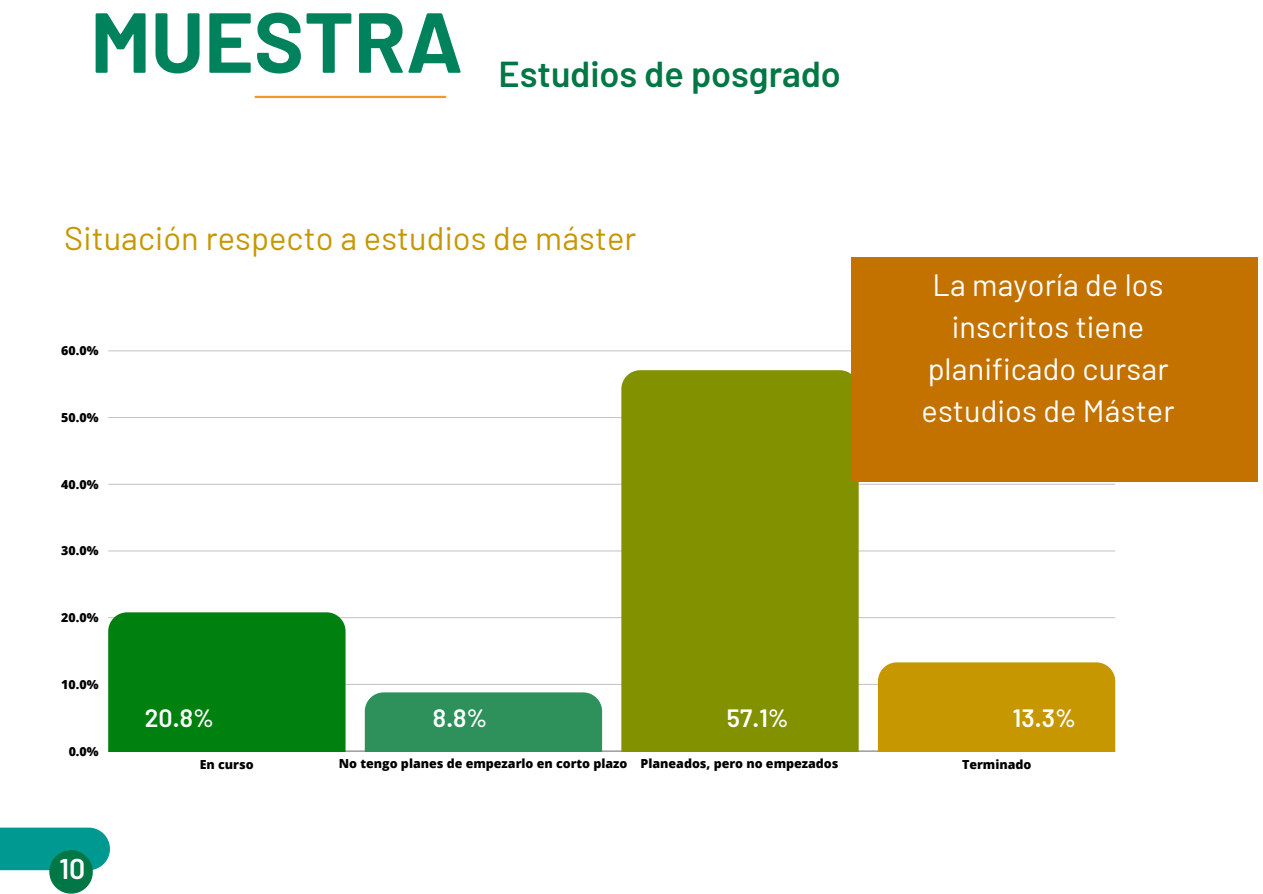
<style>
.page{position:relative;width:1263px;height:894px;background:#fff}
.page>*{position:absolute;margin:0;border:0;box-sizing:border-box;transform-origin:0 0}
.t1{font:700 84.9px "Barlow";color:#00835c}
.t2{font:600 36px "Barlow";color:#074}
.t3{font:32.7px "Barlow";letter-spacing:.005em;color:#c79700}
.t4{font:30.75px/42.3px "Barlow";letter-spacing:.005em;color:#fff;text-align:center}
.t5{font:600 28.5px "Barlow";color:#fff}
.t6{font:600 25.05px "Barlow";color:#fff}
.t7{font:800 12.45px "Open Sans";color:#000}
</style>
<div class="page">
<hr style="left:108px;top:684px;width:1007px;height:1px;background:#000">
<hr style="left:108px;top:617px;width:1007px;height:1px;background:#000">
<hr style="left:108px;top:550px;width:1007px;height:1px;background:#000">
<hr style="left:108px;top:484px;width:1007px;height:1px;background:#000">
<hr style="left:108px;top:417px;width:1007px;height:1px;background:#000">
<hr style="left:108px;top:350px;width:1007px;height:1px;background:#000">
<hr style="left:108px;top:750px;width:1007px;height:1px;background:#000">
<div style="left:108px;top:612px;width:238px;height:138px;background:#00800e"></div>
<div style="left:365px;top:692px;width:237px;height:58px;background:#2e915c"></div>
<div style="left:621px;top:370px;width:238px;height:380px;background:#829100"></div>
<div style="left:878px;top:662px;width:237px;height:88px;background:#c79700"></div>
<div style="left:851px;top:257px;width:407px;height:224px;background:#c37200"></div>
<hr style="left:256px;top:96px;width:189px;height:2px;background:#f49728">
<svg style="left:0;top:827px;width:110px;height:66px"></svg>
<p class="t1" style="left:90px;top:-12px;width:374px">MUESTRA</p>
<h4 class="t2" style="left:499px;top:51px;width:344px">Estudios de posgrado</h4>
<h2 class="t3" style="left:64px;top:217px;width:574px">Situación respecto a estudios de máster</h2>
<p class="t7" style="left:61px;top:342px;width:39px">60.0%</p>
<p class="t7" style="left:61px;top:408px;width:39px">50.0%</p>
<p class="t7" style="left:61px;top:475px;width:39px">40.0%</p>
<p class="t7" style="left:61px;top:542px;width:39px">30.0%</p>
<p class="t7" style="left:61px;top:608px;width:39px">20.0%</p>
<p class="t7" style="left:61px;top:675px;width:39px">10.0%</p>
<h1 class="t4" style="left:921px;top:262px;width:255px">La mayoría de los inscritos tiene planificado cursar estudios de Máster</h1>
<p class="t7" style="left:69px;top:742px;width:32px">0.0%</p>
<p class="t5" style="left:59px;top:850px;width:27px">10</p>
<h3 class="t6" style="left:145px;top:701px;width:71px">20.8%</h3>
<h3 class="t6" style="left:433px;top:701px;width:56px">8.8%</h3>
<h3 class="t6" style="left:727px;top:701px;width:63px">57.1%</h3>
<h3 class="t6" style="left:1013px;top:701px;width:64px">13.3%</h3>
<p class="t7" style="left:200px;top:755px;width:55px">En curso</p>
<p class="t7" style="left:339px;top:754px;width:501px">No tengo planes de empezarlo en corto plazo Planeados, pero no empezados</p>
<p class="t7" style="left:962px;top:755px;width:71px">Terminado</p>
</div>
